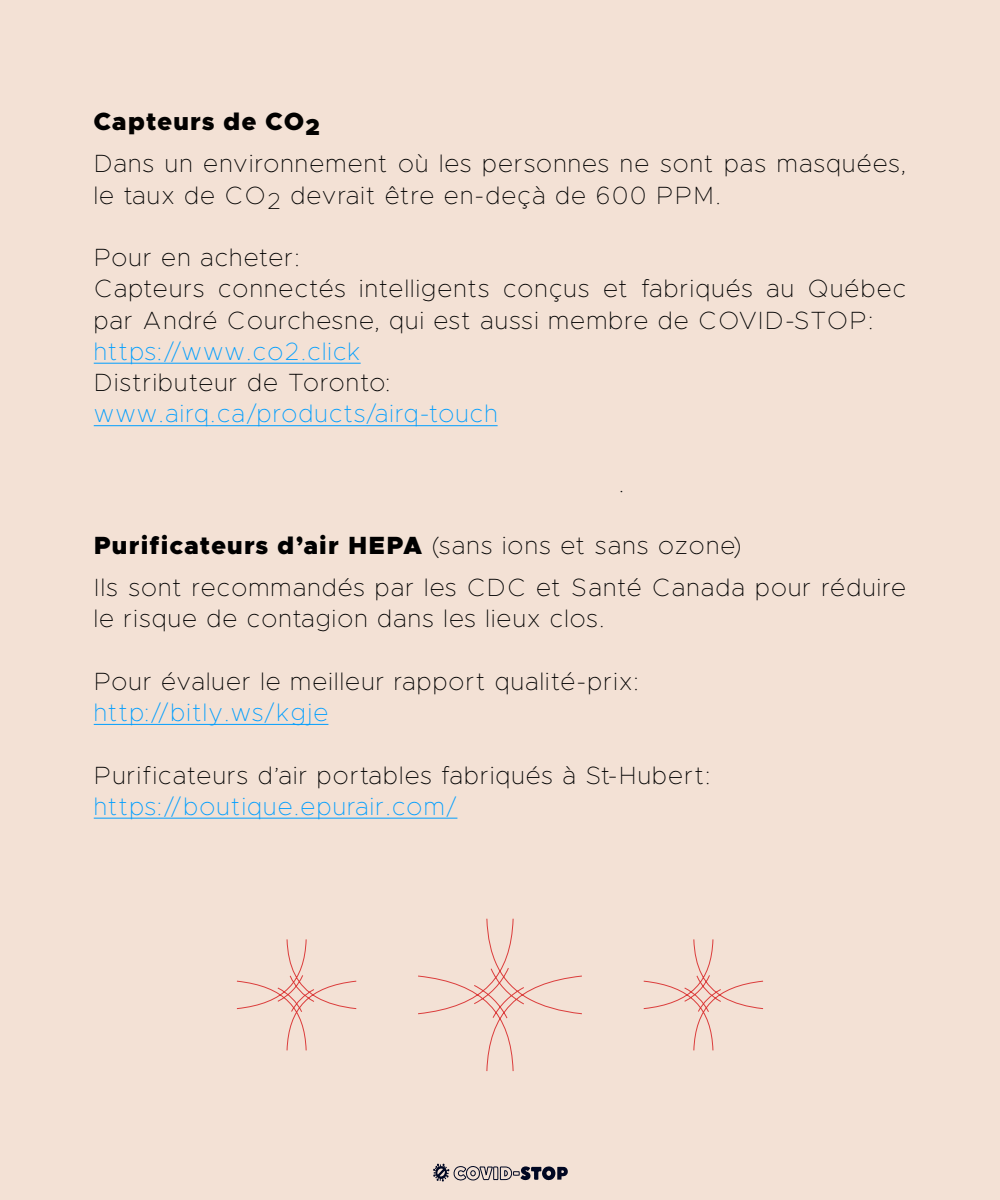
<style>
.page{position:relative;width:1000px;height:1200px;background:#f3e1d5}
.page>*{position:absolute;margin:0;border:0;box-sizing:border-box;transform-origin:0 0}
.t1{font:100 25px/31.2px "Metropolis";letter-spacing:.05em;color:#000}
.t2{font:100 25px "Metropolis";letter-spacing:.05em;color:#009eff}
.t3{font:900 25px "Metropolis";letter-spacing:.05em;color:#000}
.t4{font:900 25px "Metropolis";letter-spacing:.05em;color:#020100}
.s1{color:#020100}
.s2{font-weight:100}
</style>
<div class="page">
<svg style="left:433px;top:1163px;width:135px;height:19px"></svg>
<hr style="left:94px;top:363px;width:267px;height:1px;background:#009eff">
<hr style="left:94px;top:425px;width:404px;height:1px;background:#009eff">
<hr style="left:94px;top:724px;width:234px;height:1px;background:#009eff">
<hr style="left:94px;top:818px;width:363px;height:1px;background:#009eff">
<svg style="left:236px;top:918px;width:528px;height:153px"></svg>
<p class="t4" style="left:94px;top:105px;width:228px">Capteurs de CO<sub>2</sub></p>
<p class="t1" style="left:94px;top:148px;width:814px">Dans un environnement où les personnes ne sont pas masquées, le taux de <span class="s1">CO</span><sub>2</sub> devrait être en-deçà de 600 PPM.</p>
<p class="t1" style="left:94px;top:242px;width:207px">Pour en acheter:</p>
<p class="t1" style="left:94px;top:273px;width:814px">Capteurs connectés intelligents conçus et fabriqués au Québec par André Courchesne, qui est aussi membre de COVID-STOP:</p>
<p class="t2" style="left:94px;top:336px;width:268px">https://www.co2.click</p>
<p class="t1" style="left:94px;top:367px;width:298px">Distributeur de Toronto:</p>
<p class="t2" style="left:94px;top:398px;width:405px">www.airq.ca/products/airq-touch</p>
<p class="t1" style="left:619px;top:468px;width:7px">.</p>
<p class="t3" style="left:94px;top:529px;width:649px">Purificateurs d’air HEPA <span class="s2">(sans ions et sans ozone)</span></p>
<p class="t1" style="left:94px;top:572px;width:814px">Ils sont recommandés par les CDC et Santé Canada pour réduire le risque de contagion dans les lieux clos.</p>
<p class="t1" style="left:94px;top:665px;width:547px">Pour évaluer le meilleur rapport qualité-prix:</p>
<p class="t2" style="left:94px;top:697px;width:236px">http://bitly.ws/kgje</p>
<p class="t1" style="left:94px;top:759px;width:618px">Purificateurs d’air portables fabriqués à St-Hubert:</p>
<p class="t2" style="left:94px;top:791px;width:365px">https://boutique.epurair.com/</p>
</div>
